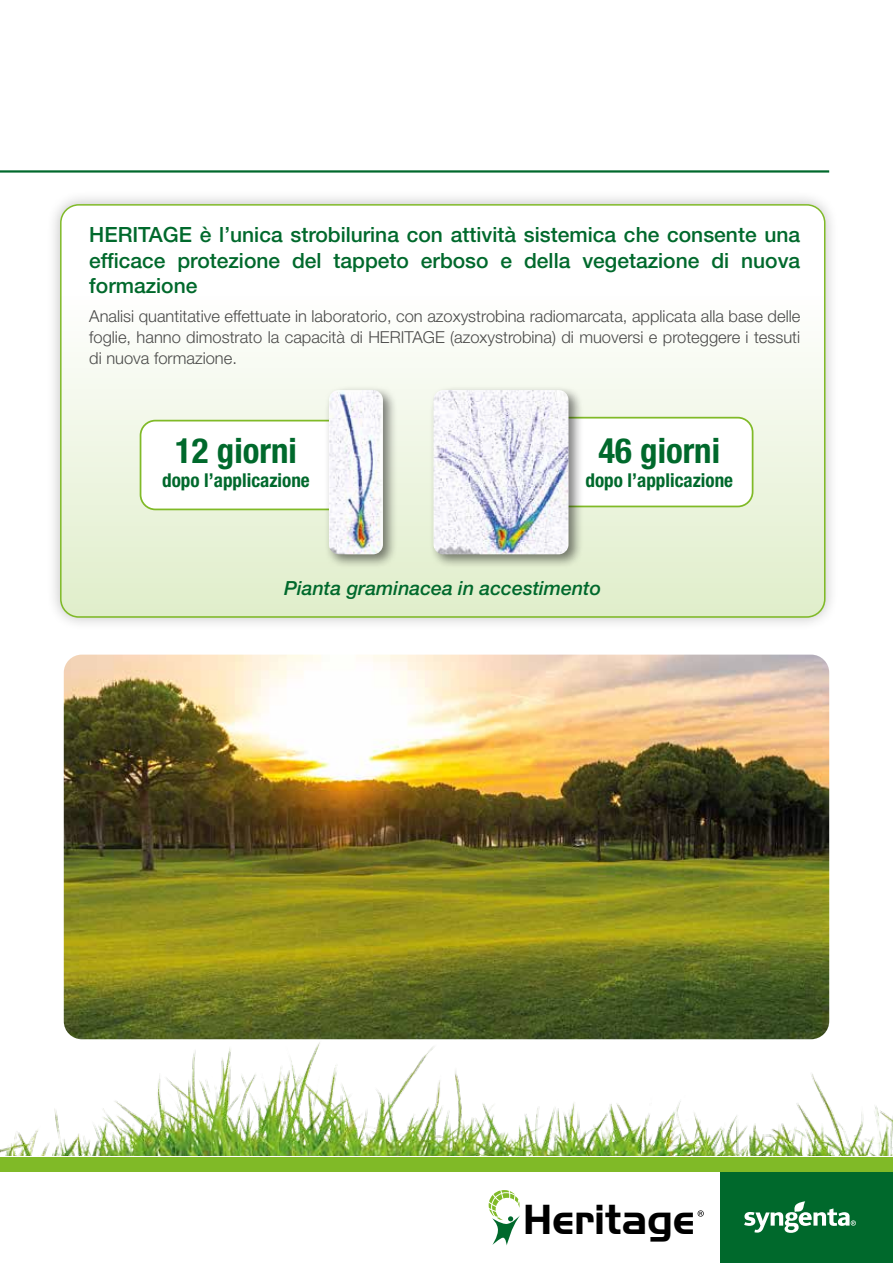
<style>
.page{position:relative;width:893px;height:1263px;background:#fff}
.page>*{position:absolute;margin:0;border:0;box-sizing:border-box;transform-origin:0 0}
.t1{font:36.6px "Syngenta Handel Gothic Latin";letter-spacing:-.01em;color:#000}
.t2{font:700 condensed 34.8px "Helvetica Neue LT Std";color:#00692c}
.t3{font:500 21px/25.5px "Helvetica Neue LT Std";color:#00692c;text-align:justify}
.t4{font:italic 500 19.5px "Helvetica Neue LT Std";color:#00692c}
.t5{font:700 condensed 19.2px "Helvetica Neue LT Std";color:#00692c}
.t6{font:300 16.5px/21px "Helvetica Neue LT Std";color:#4a4a49;text-align:justify}
</style>
<div class="page">
<div style="left:46px;top:190px;width:794px;height:441px;background:#000;opacity:.25"></div>
<div style="left:61px;top:205px;width:764px;height:412px;background:#fff;border-radius:18px"></div>
<div style="left:60px;top:266px;width:765px;height:352px;background:linear-gradient(to bottom,#fff,#deedc7);border-radius:18px"></div>
<img style="left:64px;top:655px;width:765px;height:324px">
<img style="left:0;top:979px;width:893px;height:177px">
<hr style="left:0;top:170px;width:829px;height:3px;background:#00692c">
<div style="left:721px;top:1171px;width:172px;height:92px;background:#00692c"></div>
<svg style="left:744px;top:1201px;width:112px;height:32px"></svg>
<svg style="left:489px;top:1190px;width:31px;height:55px"></svg>
<svg style="left:698px;top:1210px;width:6px;height:6px"></svg>
<div style="left:0;top:1157px;width:893px;height:14px;background:#80ba27"></div>
<div style="left:141px;top:421px;width:229px;height:88px;background:#fff;border-radius:15px"></div>
<div style="left:140px;top:420px;width:231px;height:90px;border:2px solid #80ba27;border-radius:15px"></div>
<div style="left:324px;top:385px;width:74px;height:184px;background:#000;opacity:.51"></div>
<img style="left:329px;top:390px;width:54px;height:164px">
<div style="left:452px;top:418px;width:301px;height:88px;background:#fff;border-radius:15px"></div>
<div style="left:451px;top:417px;width:302px;height:90px;border:2px solid #80ba27;border-radius:15px"></div>
<div style="left:429px;top:385px;width:154px;height:184px;background:#000;opacity:.5"></div>
<img style="left:434px;top:390px;width:134px;height:164px">
<p class="t3" style="left:89px;top:222px;width:712px">HERITAGE è l’unica strobilurina con attività sistemica che consente una efficace protezione del tappeto erboso e della vegetazione di nuova formazione</p>
<p class="t6" style="left:89px;top:305px;width:713px">Analisi quantitative effettuate in laboratorio, con azoxystrobina radiomarcata, applicata alla base delle foglie, hanno dimostrato la capacità di HERITAGE (azoxystrobina) di muoversi e proteggere i tessuti di nuova formazione.</p>
<h2 class="t2" style="left:175px;top:429px;width:123px">12 giorni</h2>
<p class="t5" style="left:162px;top:469px;width:149px">dopo l’applicazione</p>
<h2 class="t2" style="left:598px;top:429px;width:123px">46 giorni</h2>
<p class="t5" style="left:585px;top:469px;width:149px">dopo l’applicazione</p>
<p class="t4" style="left:284px;top:577px;width:319px">Pianta graminacea in accestimento</p>
<h1 class="t1" style="left:523px;top:1193px;width:174px">Heritage</h1>
</div>
